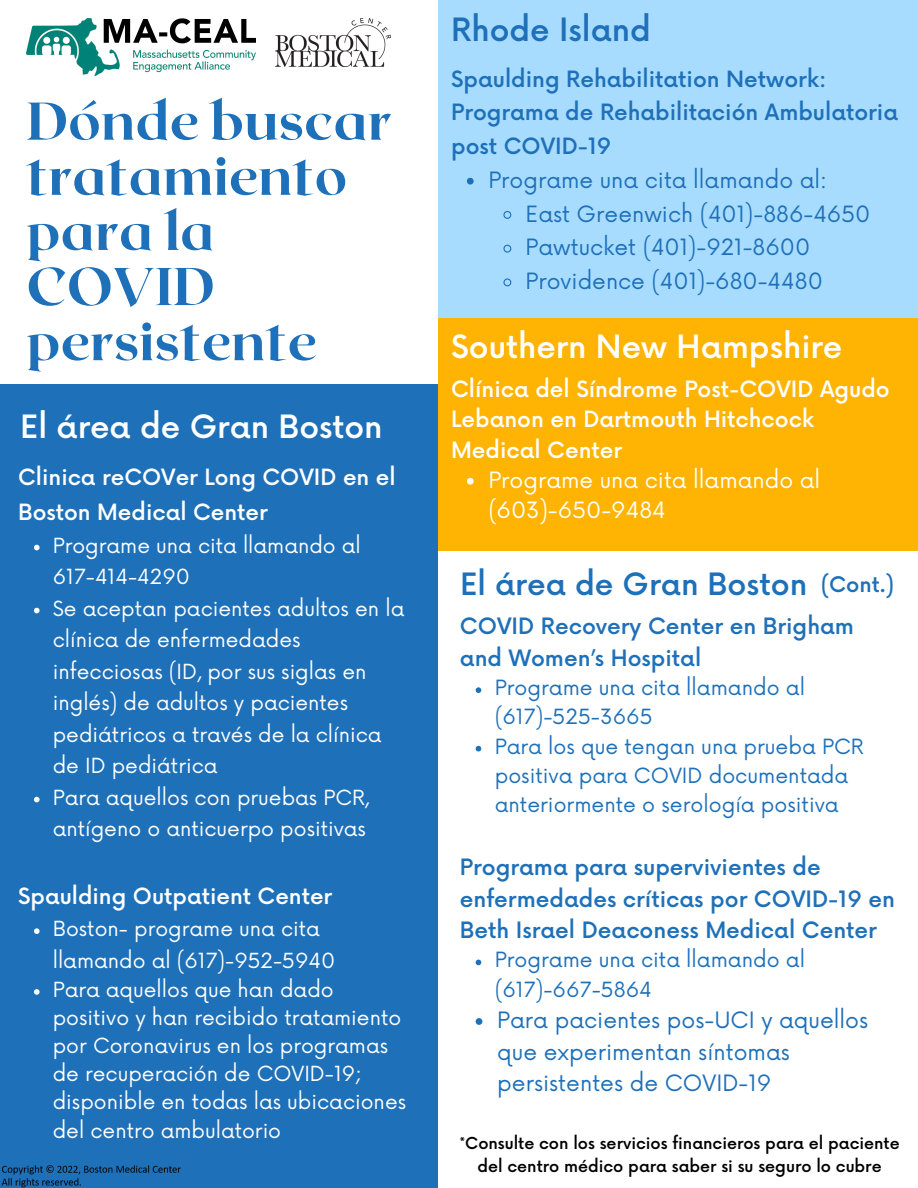
<style>
.page{position:relative;width:918px;height:1188px;background:#fff}
.page>*{position:absolute;margin:0;border:0;box-sizing:border-box;transform-origin:0 0}
.t1{font:800 52.95px/55.2px "Roxborough CF";color:#1e70b9}
.t2{font:500 31.35px "Now";color:#fff}
.t3{font:500 31.35px "Now";color:#1e70b9}
.t4{font:500 30px "Now";color:#1e70b9}
.t5{font:500 21.9px/31.5px "Now";color:#1e70b9}
.t6{font:21.9px/31.5px "Now";color:#1e70b9}
.t7{font:500 21.9px/30.3px "Now";color:#fff}
.t8{font:21.9px "Now";color:#fff}
.t9{font:500 21.75px/34.8px "Now";color:#fff}
.t10{font:500 21px "Now";color:#1e70b9}
.t11{font:20.4px/31.5px "Now";color:#fff}
.t12{font:20.4px/29.2px "Now";color:#1e70b9}
.t13{font:500 16.05px/22.5px "Now";color:#000;text-align:center}
</style>
<div class="page">
<div style="left:0;top:384px;width:438px;height:804px;background:#1e70b9"></div>
<div style="left:438px;top:0;width:480px;height:321px;background:#a8dcff"></div>
<div style="left:438px;top:318px;width:480px;height:233px;background:#ffb404"></div>
<svg style="left:34px;top:545px;width:6px;height:5px"></svg>
<svg style="left:34px;top:608px;width:6px;height:5px"></svg>
<svg style="left:34px;top:797px;width:6px;height:5px"></svg>
<svg style="left:34px;top:928px;width:6px;height:6px"></svg>
<svg style="left:34px;top:989px;width:6px;height:6px"></svg>
<svg style="left:467px;top:478px;width:7px;height:7px"></svg>
<svg style="left:476px;top:687px;width:5px;height:6px"></svg>
<svg style="left:476px;top:746px;width:5px;height:5px"></svg>
<svg style="left:476px;top:960px;width:5px;height:5px"></svg>
<svg style="left:476px;top:1018px;width:6px;height:7px"></svg>
<svg style="left:467px;top:178px;width:7px;height:7px"></svg>
<svg style="left:503px;top:211px;width:9px;height:8px"></svg>
<svg style="left:503px;top:244px;width:9px;height:9px"></svg>
<svg style="left:503px;top:278px;width:9px;height:9px"></svg>
<img style="left:1px;top:1165px;width:180px;height:23px">
<img style="left:275px;top:18px;width:115px;height:49px">
<img style="left:26px;top:18px;width:230px;height:58px">
<h4 class="t1" style="left:26px;top:91px;width:367px">Dónde buscar tratamiento para la<br>COVID persistente</h4>
<p class="t2" style="left:20px;top:410px;width:364px">El área de Gran Boston</p>
<p class="t9" style="left:18px;top:461px;width:379px">Clinica reCOVer Long COVID en el<br>Boston Medical Center</p>
<h1 class="t11" style="left:53px;top:531px;width:310px">Programe una cita llamando al</h1>
<h2 class="t11" style="left:53px;top:562px;width:353px">617-414-4290<br>Se aceptan pacientes adultos en la clínica de enfermedades</h2>
<h3 class="t11" style="left:53px;top:657px;width:330px">infecciosas (ID, por sus siglas en inglés) de adultos y pacientes pediátricos a través de la clínica de ID pediátrica<br>Para aquellos con pruebas PCR, antígeno o anticuerpo positivas</h3>
<p class="t9" style="left:18px;top:880px;width:316px">Spaulding Outpatient Center</p>
<p class="t11" style="left:53px;top:914px;width:284px">Boston- programe una cita llamando al (617)-952-5940</p>
<p class="t11" style="left:53px;top:977px;width:355px;line-height:28.2px">Para aquellos que han dado positivo y han recibido tratamiento por Coronavirus en los programas de recuperación de COVID-19; disponible en todas las ubicaciones del centro ambulatorio</p>
<h2 class="t3" style="left:451px;top:13px;width:201px">Rhode Island</h2>
<p class="t5" style="left:451px;top:63px;width:448px;line-height:33.8px">Spaulding Rehabilitation Network:<br>Programa de Rehabilitación Ambulatoria post COVID-19</p>
<h2 class="t6" style="left:488px;top:165px;width:340px">Programe una cita llamando al:</h2>
<h3 class="t6" style="left:526px;top:199px;width:346px">East Greenwich (401)-886-4650</h3>
<h3 class="t6" style="left:526px;top:233px;width:286px">Pawtucket (401)-921-8600</h3>
<p class="t6" style="left:526px;top:267px;width:299px">Providence (401)-680-4480</p>
<h3 class="t2" style="left:451px;top:330px;width:393px">Southern New Hampshire</h3>
<p class="t7" style="left:451px;top:375px;width:440px">Clínica del Síndrome Post-COVID Agudo<br>Lebanon en Dartmouth Hitchcock<br>Medical Center</p>
<p class="t8" style="left:488px;top:468px;width:333px">Programe una cita llamando al</p>
<p class="t8" style="left:488px;top:498px;width:179px">(603)-650-9484</p>
<p class="t4" style="left:460px;top:568px;width:349px">El área de Gran Boston</p>
<h4 class="t10" style="left:821px;top:573px;width:75px">(Cont.)</h4>
<h3 class="t5" style="left:460px;top:612px;width:396px">COVID Recovery Center en Brigham and Women’s Hospital</h3>
<p class="t12" style="left:495px;top:674px;width:312px">Programe una cita llamando al (617)-525-3665</p>
<p class="t12" style="left:495px;top:733px;width:371px">Para los que tengan una prueba PCR positiva para COVID documentada anteriormente o serología positiva</p>
<p class="t5" style="left:460px;top:853px;width:437px">Programa para supervivientes de enfermedades críticas por COVID-19 en<br>Beth Israel Deaconess Medical Center</p>
<p class="t12" style="left:495px;top:947px;width:312px">Programe una cita llamando al (617)-667-5864</p>
<h2 class="t6" style="left:497px;top:1006px;width:373px">Para pacientes pos-UCI y aquellos que experimentan síntomas persistentes de COVID-19</h2>
<p class="t13" style="left:459px;top:1133px;width:442px">*Consulte con los servicios financieros para el paciente del centro médico para saber si su seguro lo cubre</p>
</div>
